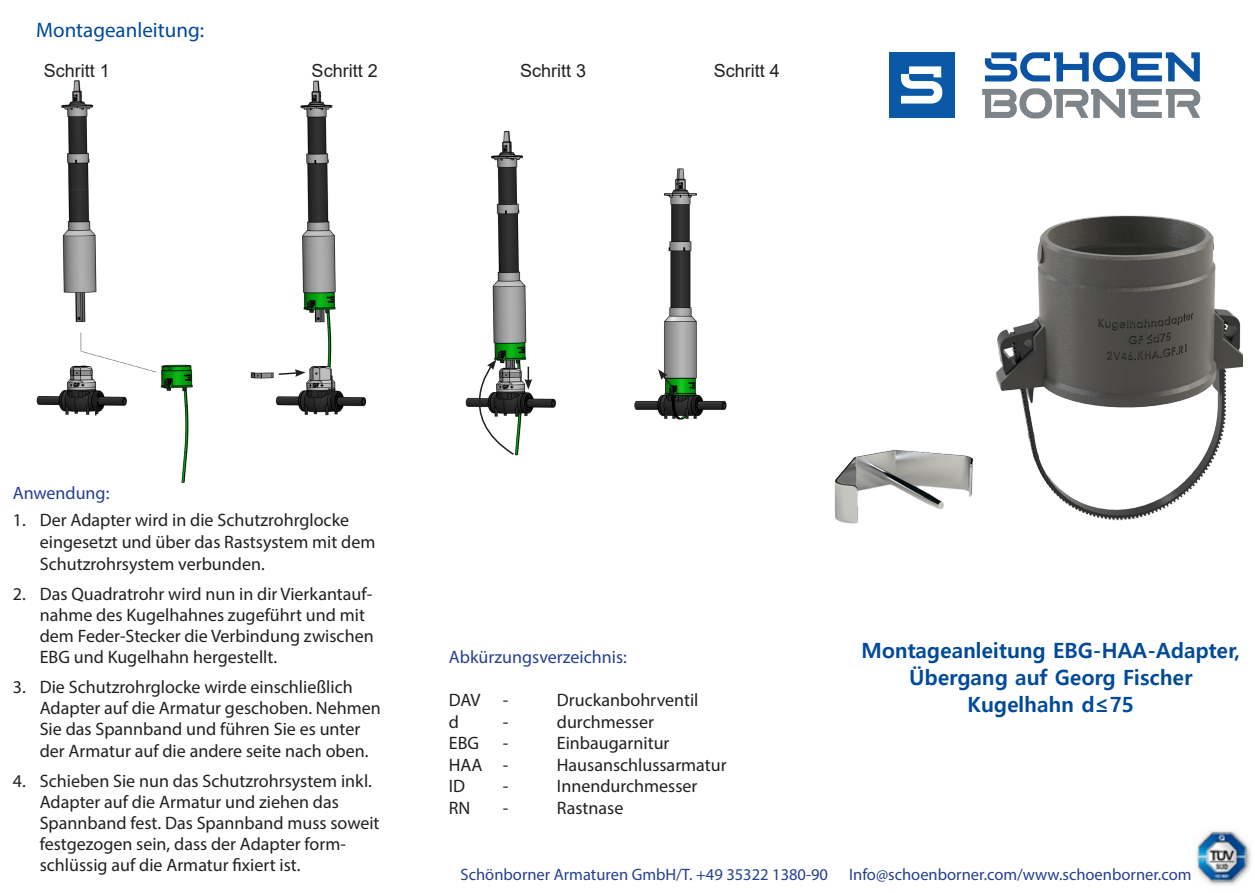
<style>
.page{position:relative;width:1255px;height:893px;background:#fff}
.page>*{position:absolute;margin:0;border:0;box-sizing:border-box;transform-origin:0 0}
.t1{font:700 21px/27px "Malgun Gothic";color:#004a99;text-align:center}
.t2{font:21px "Myriad Pro";color:#004a99}
.t3{font:18px/21.1px "Myriad Pro";color:#231f20}
.t4{font:18px "Myriad Pro";color:#253f8e}
.t5{font:18px "Arial";color:#231f20}
.t6{font:16.5px "Myriad Pro";color:#253f8e}
</style>
<div class="page">
<svg style="left:982px;top:88px;width:218px;height:30px"></svg>
<svg style="left:984px;top:52px;width:215px;height:30px"></svg>
<div style="left:889px;top:52px;width:65px;height:66px;background:#0a59a7"></div>
<svg style="left:901px;top:66px;width:41px;height:38px"></svg>
<img style="left:36px;top:80px;width:691px;height:403px">
<img style="left:834px;top:215px;width:408px;height:309px">
<img style="left:1195px;top:829px;width:56px;height:56px">
<svg style="left:92px;top:392px;width:7px;height:23px"></svg>
<svg style="left:277px;top:369px;width:28px;height:8px"></svg>
<svg style="left:328px;top:375px;width:7px;height:23px"></svg>
<svg style="left:524px;top:367px;width:8px;height:23px"></svg>
<svg style="left:658px;top:369px;width:15px;height:20px"></svg>
<svg style="left:453px;top:359px;width:62px;height:97px"></svg>
<p class="t2" style="left:36px;top:17px;width:169px">Montageanleitung:</p>
<p class="t5" style="left:44px;top:58px;width:68px">Schritt 1</p>
<p class="t5" style="left:311px;top:58px;width:68px">Schritt 2</p>
<p class="t5" style="left:520px;top:58px;width:68px">Schritt 3</p>
<p class="t5" style="left:713px;top:58px;width:68px">Schritt 4</p>
<p class="t4" style="left:13px;top:482px;width:98px">Anwendung:</p>
<p class="t3" style="left:40px;top:509px;width:337px;line-height:21.6px;text-indent:-27px">1. Der Adapter wird in die Schutzrohrglocke eingesetzt und über das Rastsystem mit dem<br>Schutzrohrsystem verbunden.</p>
<p class="t3" style="left:40px;top:583px;width:335px;text-indent:-27px">2. Das Quadratrohr wird nun in dir Vierkantauf&shy;nahme des Kugelhahnes zugeführt und mit dem Feder-Stecker die Verbindung zwischen EBG und Kugelhahn hergestellt.</p>
<p class="t3" style="left:40px;top:676px;width:342px;text-indent:-27px">3. Die Schutzrohrglocke wirde einschließlich Adapter auf die Armatur geschoben. Nehmen Sie das Spannband und führen Sie es unter der Armatur auf die andere seite nach oben.</p>
<p class="t3" style="left:40px;top:770px;width:341px;text-indent:-27px">4. Schieben Sie nun das Schutzrohrsystem inkl.<br>Adapter auf die Armatur und ziehen das Spannband fest. Das Spannband muss soweit festgezogen sein, dass der Adapter form&shy;schlüssig auf die Armatur fixiert ist.</p>
<p class="t4" style="left:449px;top:645px;width:179px">Abkürzungsverzeichnis:</p>
<p class="t3" style="left:449px;top:689px;width:61px">DAV -</p>
<p class="t3" style="left:557px;top:689px;width:143px">Druckanbohrventil</p>
<p class="t3" style="left:449px;top:711px;width:12px">d</p>
<p class="t3" style="left:503px;top:711px;width:7px">-</p>
<p class="t3" style="left:557px;top:711px;width:99px">durchmesser</p>
<p class="t3" style="left:449px;top:732px;width:32px">EBG</p>
<p class="t3" style="left:503px;top:732px;width:7px">-</p>
<p class="t3" style="left:557px;top:732px;width:114px">Einbaugarnitur</p>
<p class="t3" style="left:449px;top:754px;width:61px">HAA -</p>
<p class="t3" style="left:557px;top:754px;width:171px">Hausanschlussarmatur</p>
<p class="t3" style="left:449px;top:775px;width:18px">ID</p>
<p class="t3" style="left:503px;top:775px;width:7px">-</p>
<p class="t3" style="left:557px;top:775px;width:142px">Innendurchmesser</p>
<p class="t3" style="left:449px;top:797px;width:23px">RN</p>
<p class="t3" style="left:503px;top:797px;width:7px">-</p>
<p class="t3" style="left:557px;top:797px;width:68px">Rastnase</p>
<p class="t1" style="left:861px;top:637px;width:380px">Montageanleitung EBG-HAA-Adapter,<br>Übergang auf Georg Fischer</p>
<p class="t1" style="left:967px;top:691px;width:168px">Kugelhahn d≤75</p>
<p class="t6" style="left:460px;top:864px;width:369px">Schönborner Armaturen GmbH/T. +49 35322 1380-90</p>
<p class="t6" style="left:849px;top:864px;width:344px">Info@schoenborner.com/www.schoenborner.com</p>
</div>
